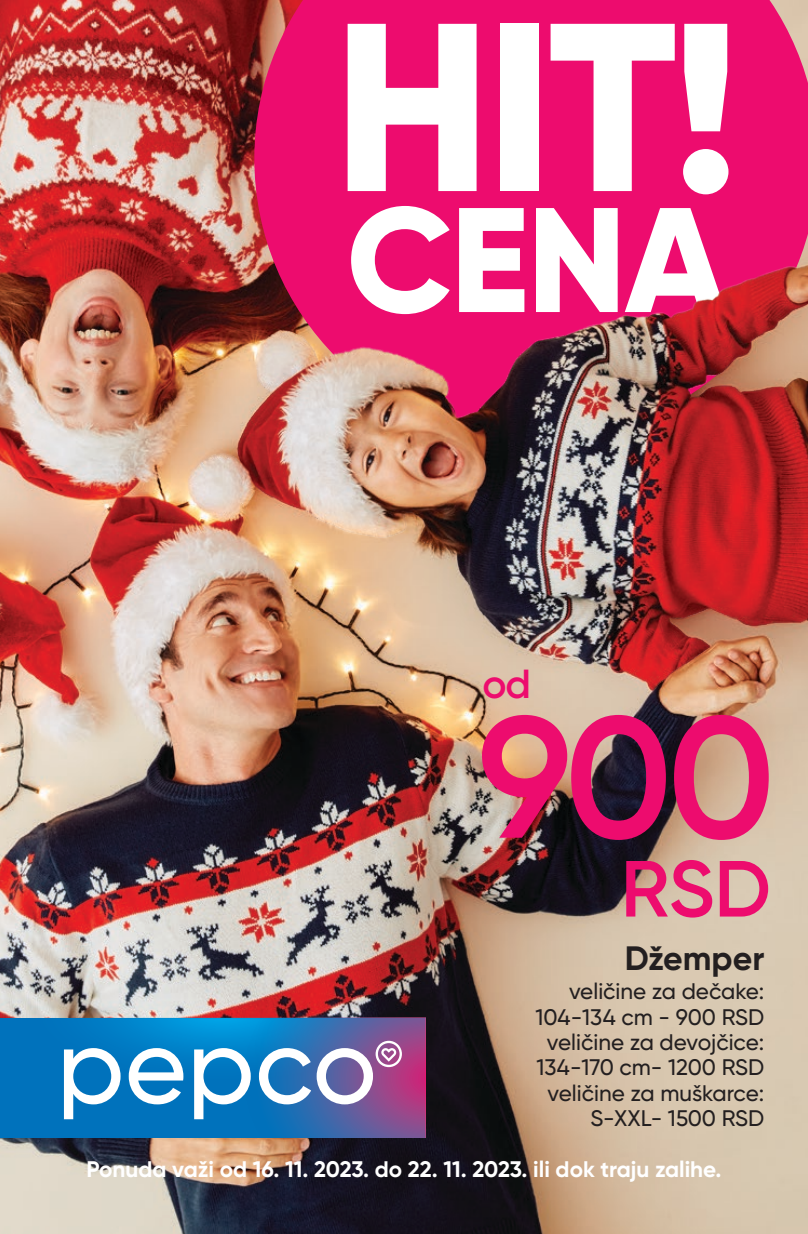
<style>
.page{position:relative;width:808px;height:1234px;background:#fff}
.page>*{position:absolute;margin:0;border:0;box-sizing:border-box;transform-origin:0 0}
.t1{font:800 238.8px "Gilroy";color:#fff}
.t2{font:600 172.2px "Gilroy";color:#ed0c6e}
.t3{font:800 148.5px "Gilroy";color:#fff}
.t4{font:600 79.35px "Gilroy";color:#ed0c6e}
.t5{font:600 40.5px "Gilroy";color:#ed0c6e}
.t6{font:700 33.75px "Gilroy";color:#231f20}
.t7{font:500 22.5px/25.3px "Gilroy";color:#231f20;text-align:right}
.t8{font:700 22.5px "Gilroy";color:#fff}
</style>
<div class="page">
<img style="left:0;top:0;width:808px;height:1233px">
<div style="left:0;top:1017px;width:18px;height:98px;background:#0072bc"></div>
<div style="left:18px;top:1017px;width:407px;height:120px;background:#0072bc"></div>
<svg style="left:64px;top:1017px;width:362px;height:120px"></svg>
<div style="left:254px;top:0;width:554px;height:133px;background:#ed0c6e"></div>
<img style="left:0;top:133px;width:808px;height:630px">
<h1 class="t1" style="left:333px;top:-43px;width:407px">HIT!</h1>
<h3 class="t3" style="left:347px;top:166px;width:381px">CENA</h3>
<h3 class="t5" style="left:483px;top:658px;width:50px">od</h3>
<h2 class="t2" style="left:478px;top:670px;width:299px">900</h2>
<h3 class="t4" style="left:621px;top:839px;width:152px">RSD</h3>
<h3 class="t6" style="left:625px;top:936px;width:141px">Džemper</h3>
<p class="t7" style="left:535px;top:978px;width:230px">veličine za dečake:<br>104-134 cm - 900 RSD veličine za devojčice:<br>134-170 cm- 1200 RSD veličine za muškarce:<br>S-XXL- 1500 RSD</p>
<p class="t8" style="left:87px;top:1154px;width:636px">Ponuda važi od 16. 11. 2023. do 22. 11. 2023. ili dok traju zalihe.</p>
</div>
